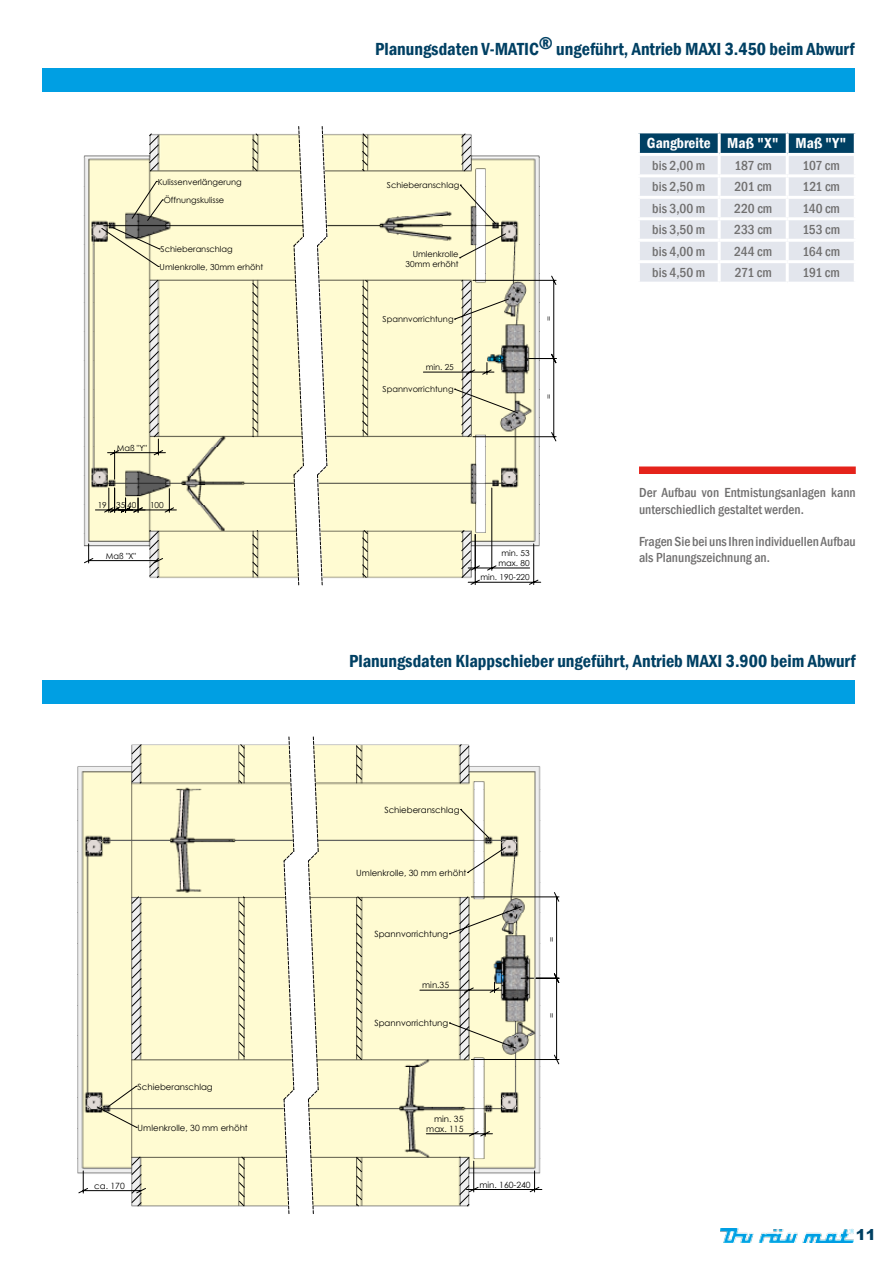
<style>
.page{position:relative;width:893px;height:1263px;background:#fff}
.page>*{position:absolute;margin:0;border:0;box-sizing:border-box;transform-origin:0 0}
.t1{font:600 condensed 18px "Franklin Gothic";color:#004063}
.t2{font:600 condensed 15px "Franklin Gothic";color:#fff}
.t3{font:900 15px "Arial";color:#004063}
.t4{font:500 condensed 13.5px/16.2px "Franklin Gothic";color:#706f6f}
.t5{font:8.55px/10.2px "Century Gothic";color:#000;text-align:right}
.t6{font:8.25px/9.9px "Century Gothic";color:#000;text-align:center}
</style>
<div class="page">
<div style="left:639px;top:466px;width:217px;height:8px;background:#e5231b"></div>
<hr style="left:731px;top:121px;width:1px;height:474px;background:#000">
<hr style="left:71px;top:723px;width:500px;height:1px;background:#000">
<hr style="left:71px;top:121px;width:1px;height:474px;background:#000">
<hr style="left:71px;top:121px;width:500px;height:1px;background:#000">
<svg style="left:84px;top:126px;width:473px;height:459px"></svg>
<hr style="left:735px;top:728px;width:1px;height:495px;background:#000">
<hr style="left:49px;top:1262px;width:530px;height:1px;background:#000">
<hr style="left:49px;top:728px;width:1px;height:495px;background:#000">
<hr style="left:49px;top:728px;width:530px;height:1px;background:#000">
<svg style="left:78px;top:736px;width:482px;height:478px"></svg>
<svg style="left:640px;top:133px;width:214px;height:149px;background:#c1cdd8"></svg>
<hr style="left:718px;top:133px;width:3px;height:20px;background:#fff">
<hr style="left:786px;top:133px;width:3px;height:20px;background:#fff">
<hr style="left:718px;top:156px;width:3px;height:18px;background:#fff">
<hr style="left:786px;top:156px;width:3px;height:18px;background:#fff">
<hr style="left:637px;top:174px;width:82px;height:3px;background:#fff">
<hr style="left:719px;top:174px;width:68px;height:3px;background:#fff">
<hr style="left:718px;top:177px;width:3px;height:19px;background:#fff">
<hr style="left:787px;top:174px;width:70px;height:3px;background:#fff">
<hr style="left:786px;top:177px;width:3px;height:19px;background:#fff">
<hr style="left:637px;top:196px;width:82px;height:3px;background:#fff">
<hr style="left:719px;top:196px;width:68px;height:3px;background:#fff">
<hr style="left:718px;top:199px;width:3px;height:18px;background:#fff">
<hr style="left:787px;top:196px;width:70px;height:3px;background:#fff">
<hr style="left:786px;top:199px;width:3px;height:18px;background:#fff">
<hr style="left:637px;top:217px;width:82px;height:3px;background:#fff">
<hr style="left:719px;top:217px;width:68px;height:3px;background:#fff">
<hr style="left:718px;top:220px;width:3px;height:19px;background:#fff">
<hr style="left:787px;top:217px;width:70px;height:3px;background:#fff">
<hr style="left:786px;top:220px;width:3px;height:19px;background:#fff">
<hr style="left:637px;top:239px;width:82px;height:3px;background:#fff">
<hr style="left:719px;top:239px;width:68px;height:3px;background:#fff">
<hr style="left:718px;top:242px;width:3px;height:18px;background:#fff">
<hr style="left:787px;top:239px;width:70px;height:3px;background:#fff">
<hr style="left:786px;top:242px;width:3px;height:18px;background:#fff">
<hr style="left:637px;top:260px;width:82px;height:3px;background:#fff">
<hr style="left:719px;top:260px;width:68px;height:3px;background:#fff">
<hr style="left:718px;top:263px;width:3px;height:19px;background:#fff">
<hr style="left:787px;top:260px;width:70px;height:3px;background:#fff">
<hr style="left:786px;top:263px;width:3px;height:19px;background:#fff">
<hr style="left:719px;top:282px;width:68px;height:3px;background:#fff">
<hr style="left:719px;top:130px;width:68px;height:3px;background:#fff">
<hr style="left:637px;top:153px;width:82px;height:3px;background:#fff">
<hr style="left:719px;top:153px;width:68px;height:3px;background:#fff">
<hr style="left:787px;top:153px;width:70px;height:3px;background:#fff">
<div style="left:43px;top:680px;width:812px;height:24px;background:#009fe3"></div>
<div style="left:43px;top:68px;width:812px;height:23px;background:#009fe3"></div>
<img style="left:721px;top:1229px;width:132px;height:13px">
<p class="t6" style="left:158px;top:177px;width:85px">Kulissenverlängerung</p>
<p class="t6" style="left:164px;top:195px;width:62px">Öffnungskulisse</p>
<p class="t6" style="left:161px;top:244px;width:74px">Schieberanschlag</p>
<p class="t6" style="left:160px;top:262px;width:105px">Umlenkrolle, 30mm erhöht</p>
<p class="t6" style="left:117px;top:443px;width:32px">Maß "Y"</p>
<p class="t6" style="left:98px;top:500px;width:40px">19 35 40</p>
<p class="t6" style="left:150px;top:500px;width:15px">100</p>
<p class="t6" style="left:106px;top:551px;width:32px">Maß "X"</p>
<p class="t5" style="left:138px;top:1081px;width:77px">Schieberanschlag</p>
<p class="t5" style="left:138px;top:1122px;width:112px">Umlenkrolle, 30 mm erhöht</p>
<p class="t5" style="left:94px;top:1180px;width:32px">ca. 170</p>
<h1 class="t1" style="left:375px;top:37px;width:481px">Planungsdaten V-MATIC® ungeführt, Antrieb MAXI 3.450 beim Abwurf</h1>
<p class="t6" style="left:387px;top:180px;width:74px">Schieberanschlag</p>
<p class="t6" style="left:405px;top:248px;width:55px;line-height:10.6px;text-align:right">Umlenkrolle<br>30mm erhöht</p>
<p class="t6" style="left:383px;top:314px;width:73px">Spannvorrichtung</p>
<p class="t6" style="left:426px;top:362px;width:30px">min. 25</p>
<p class="t6" style="left:383px;top:384px;width:73px">Spannvorrichtung</p>
<p class="t6" style="left:544px;top:321px;width:7px;rotate:-90deg">=</p>
<p class="t6" style="left:544px;top:398px;width:7px;rotate:-90deg">=</p>
<p class="t6" style="left:498px;top:548px;width:33px">min. 53 max. 80</p>
<p class="t6" style="left:480px;top:572px;width:51px">min. 190-220</p>
<p class="t2" style="left:647px;top:133px;width:201px">Gangbreite Maß "X" Maß "Y"</p>
<p class="t4" style="left:652px;top:157px;width:55px">bis 2,00 m</p>
<p class="t4" style="left:734px;top:157px;width:39px">187 cm</p>
<p class="t4" style="left:803px;top:157px;width:39px">107 cm</p>
<p class="t4" style="left:652px;top:179px;width:55px">bis 2,50 m</p>
<p class="t4" style="left:734px;top:179px;width:39px">201 cm</p>
<p class="t4" style="left:802px;top:179px;width:39px">121 cm</p>
<p class="t4" style="left:652px;top:200px;width:55px">bis 3,00 m</p>
<p class="t4" style="left:734px;top:200px;width:40px">220 cm</p>
<p class="t4" style="left:802px;top:200px;width:39px">140 cm</p>
<p class="t4" style="left:652px;top:222px;width:55px">bis 3,50 m</p>
<p class="t4" style="left:734px;top:222px;width:40px">233 cm</p>
<p class="t4" style="left:802px;top:222px;width:39px">153 cm</p>
<p class="t4" style="left:652px;top:243px;width:55px">bis 4,00 m</p>
<p class="t4" style="left:734px;top:243px;width:39px">244 cm</p>
<p class="t4" style="left:802px;top:243px;width:39px">164 cm</p>
<p class="t4" style="left:652px;top:264px;width:55px">bis 4,50 m</p>
<p class="t4" style="left:735px;top:264px;width:39px">271 cm</p>
<p class="t4" style="left:803px;top:264px;width:39px">191 cm</p>
<p class="t4" style="left:639px;top:485px;width:218px">Der Aufbau von Entmistungsanlagen kann unterschiedlich gestaltet werden.</p>
<p class="t4" style="left:639px;top:533px;width:218px">Fragen Sie bei uns Ihren individuellen Aufbau als Planungszeichnung an.</p>
<h1 class="t1" style="left:349px;top:649px;width:508px">Planungsdaten Klappschieber ungeführt, Antrieb MAXI 3.900 beim Abwurf</h1>
<p class="t5" style="left:384px;top:804px;width:77px">Schieberanschlag</p>
<p class="t5" style="left:356px;top:867px;width:112px">Umlenkrolle, 30 mm erhöht</p>
<p class="t5" style="left:374px;top:929px;width:75px">Spannvorrichtung</p>
<p class="t5" style="left:422px;top:980px;width:28px">min.35</p>
<p class="t5" style="left:374px;top:1018px;width:75px">Spannvorrichtung</p>
<p class="t5" style="left:546px;top:941px;width:7px;rotate:-90deg">=</p>
<p class="t5" style="left:546px;top:1018px;width:7px;rotate:-90deg">=</p>
<p class="t5" style="left:426px;top:1113px;width:39px">min. 35 max. 115</p>
<p class="t5" style="left:479px;top:1179px;width:53px">min. 160-240</p>
<p class="t3" style="left:856px;top:1223px;width:22px">11</p>
</div>
